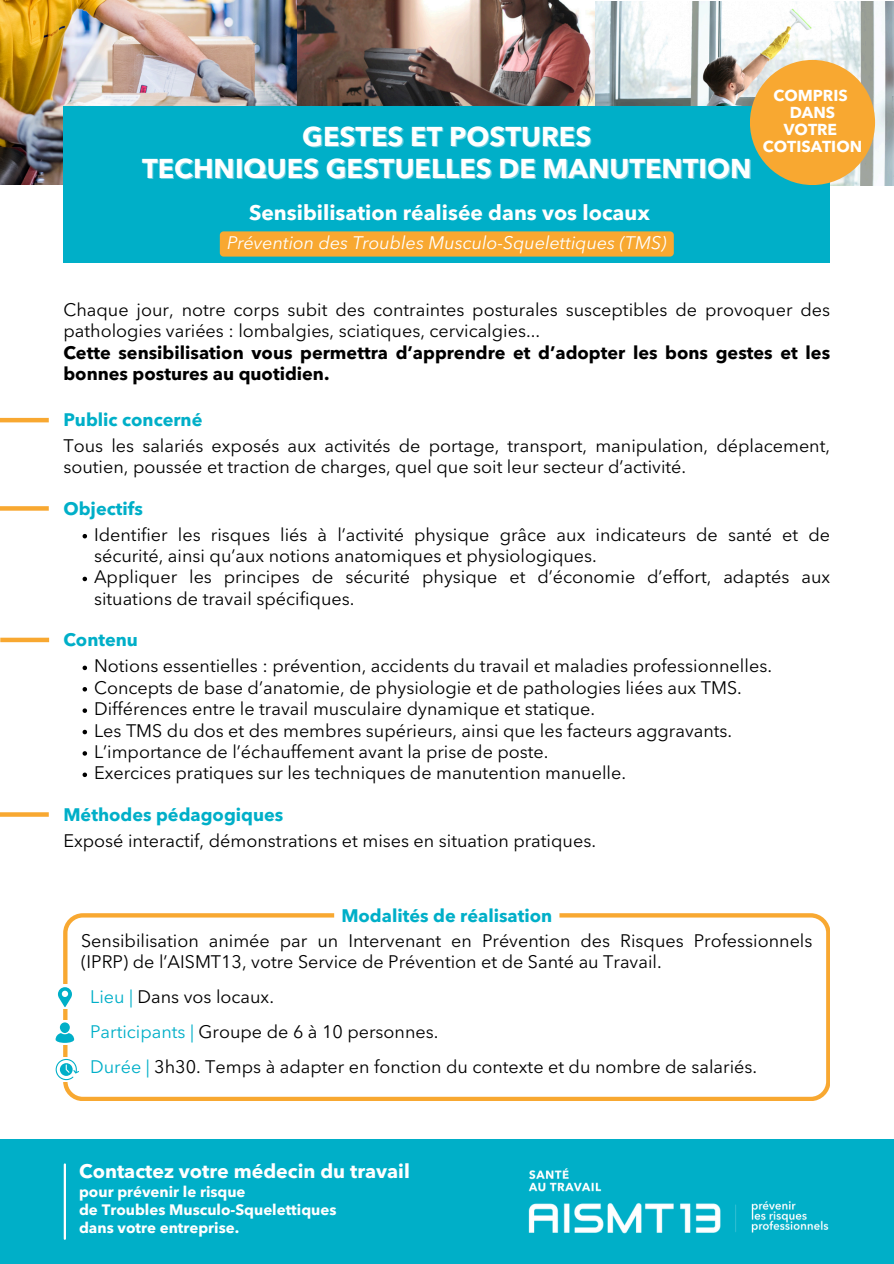
<style>
.page{position:relative;width:894px;height:1264px;background:#fff}
.page>*{position:absolute;margin:0;border:0;box-sizing:border-box;transform-origin:0 0}
.t1{font:700 27px "Avenir Next LT Pro";color:#fff}
.t2{font:700 21px "Avenir Next LT Pro";color:#fff}
.t3{font:700 19.5px "Avenir Next LT Pro";color:#fff}
.t4{font:18px/21.3px "Avenir Next LT Pro";color:#000}
.t5{font:700 18px "Avenir Next LT Pro";color:#00afc8}
.t6{font:italic 18px "Avenir Next LT Pro";color:#fff}
.t7{font:700 15.75px/16.8px "Avenir Next LT Pro";color:#fff;text-align:center}
.t8{font:700 15px "Avenir Next LT Pro";color:#fff}
.s1{font-weight:700}
.s2{color:#00afc8}
</style>
<div class="page">
<img style="left:0;top:1px;width:892px;height:184px">
<div style="left:63px;top:107px;width:767px;height:156px;background:#00afc8"></div>
<svg style="left:63px;top:913px;width:767px;height:187px"></svg>
<svg style="left:0;top:812px;width:49px;height:4px"></svg>
<div style="left:0;top:637px;width:49px;height:5px;background:#f8a831"></div>
<svg style="left:0;top:506px;width:49px;height:4px"></svg>
<hr style="left:0;top:418px;width:49px;height:4px;background:#f8a831">
<div style="left:38px;top:1020px;width:51px;height:24px;background:#fff"></div>
<div style="left:60px;top:1022px;width:10px;height:11px;background:#00afc8;border-radius:50%"></div>
<svg style="left:56px;top:1033px;width:18px;height:9px"></svg>
<div style="left:49px;top:1057px;width:32px;height:24px;background:#fff"></div>
<svg style="left:56px;top:1058px;width:23px;height:22px"></svg>
<div style="left:38px;top:984px;width:51px;height:24px;background:#fff"></div>
<svg style="left:58px;top:987px;width:13px;height:20px"></svg>
<div style="left:749px;top:60px;width:125px;height:125px;background:#f8a831;border-radius:50%"></div>
<svg style="left:82px;top:665px;width:5px;height:5px"></svg>
<svg style="left:82px;top:687px;width:5px;height:4px"></svg>
<svg style="left:82px;top:708px;width:5px;height:5px"></svg>
<svg style="left:82px;top:729px;width:5px;height:5px"></svg>
<svg style="left:82px;top:751px;width:5px;height:4px"></svg>
<svg style="left:82px;top:772px;width:5px;height:5px"></svg>
<svg style="left:82px;top:534px;width:5px;height:4px"></svg>
<svg style="left:82px;top:576px;width:5px;height:5px"></svg>
<svg style="left:334px;top:913px;width:225px;height:16px"></svg>
<div style="left:0;top:1138px;width:893px;height:125px;background:#00afc8"></div>
<img style="left:528px;top:1168px;width:301px;height:65px">
<hr style="left:64px;top:1164px;width:2px;height:74px;background:#fff">
<div style="left:220px;top:231px;width:453px;height:25px;background:#f8a831;border-radius:4px"></div>
<h5 class="t1" style="left:302px;top:126px;width:290px">GESTES ET POSTURES</h5>
<h1 class="t1" style="left:142px;top:157px;width:610px">TECHNIQUES GESTUELLES DE MANUTENTION</h1>
<h2 class="t2" style="left:249px;top:204px;width:402px">Sensibilisation réalisée dans vos locaux</h2>
<p class="t6" style="left:227px;top:235px;width:441px">Prévention des Troubles Musculo-Squelettiques (TMS)</p>
<p class="t7" style="left:762px;top:89px;width:101px">COMPRIS<br>DANS<br>VOTRE<br>COTISATION</p>
<h4 class="t4" style="left:63px;top:301px;width:768px">Chaque jour, notre corps subit des contraintes posturales susceptibles de provoquer des pathologies variées : lombalgies, sciatiques, cervicalgies...<br><span class="s1">Cette sensibilisation vous permettra d’apprendre et d’adopter les bons gestes et les bonnes postures au quotidien.</span></h4>
<h4 class="t5" style="left:63px;top:413px;width:140px">Public concerné</h4>
<h4 class="t4" style="left:63px;top:436px;width:768px">Tous les salariés exposés aux activités de portage, transport, manipulation, déplacement, soutien, poussée et traction de charges, quel que soit leur secteur d’activité.</h4>
<h3 class="t5" style="left:63px;top:501px;width:81px">Objectifs</h3>
<h3 class="t4" style="left:94px;top:525px;width:737px">Identifier les risques liés à l’activité physique grâce aux indicateurs de santé et de sécurité, ainsi qu’aux notions anatomiques et physiologiques.</h3>
<h4 class="t4" style="left:94px;top:568px;width:737px">Appliquer les principes de sécurité physique et d’économie d’effort, adaptés aux situations de travail spécifiques.</h4>
<h4 class="t5" style="left:63px;top:632px;width:76px">Contenu</h4>
<p class="t4" style="left:94px;top:657px;width:679px">Notions essentielles : prévention, accidents du travail et maladies professionnelles.</p>
<p class="t4" style="left:94px;top:678px;width:649px">Concepts de base d’anatomie, de physiologie et de pathologies liées aux TMS.</p>
<p class="t4" style="left:94px;top:700px;width:502px">Différences entre le travail musculaire dynamique et statique.</p>
<p class="t4" style="left:94px;top:721px;width:639px">Les TMS du dos et des membres supérieurs, ainsi que les facteurs aggravants.</p>
<p class="t4" style="left:94px;top:742px;width:456px">L’importance de l’échauffement avant la prise de poste.</p>
<p class="t4" style="left:94px;top:764px;width:533px">Exercices pratiques sur les techniques de manutention manuelle.</p>
<h3 class="t5" style="left:63px;top:807px;width:221px">Méthodes pédagogiques</h3>
<h4 class="t4" style="left:63px;top:831px;width:534px">Exposé interactif, démonstrations et mises en situation pratiques.</h4>
<h4 class="t5" style="left:341px;top:908px;width:212px">Modalités de réalisation</h4>
<h3 class="t4" style="left:81px;top:932px;width:732px">Sensibilisation animée par un Intervenant en Prévention des Risques Professionnels (IPRP) de l’AISMT13, votre Service de Prévention et de Santé au Travail.</h3>
<p class="t4" style="left:90px;top:987px;width:185px"><span class="s2">Lieu |</span> Dans vos locaux.</p>
<p class="t4" style="left:90px;top:1022px;width:350px"><span class="s2">Participants |</span> Groupe de 6 à 10 personnes.</p>
<h3 class="t4" style="left:90px;top:1057px;width:668px"><span class="s2">Durée |</span> 3h30. Temps à adapter en fonction du contexte et du nombre de salariés.</h3>
<p class="t3" style="left:79px;top:1163px;width:332px">Contactez votre médecin du travail</p>
<p class="t8" style="left:79px;top:1185px;width:168px">pour prévenir le risque</p>
<p class="t8" style="left:79px;top:1203px;width:259px">de Troubles Musculo-Squelettiques</p>
<p class="t8" style="left:79px;top:1221px;width:161px">dans votre entreprise.</p>
</div>
